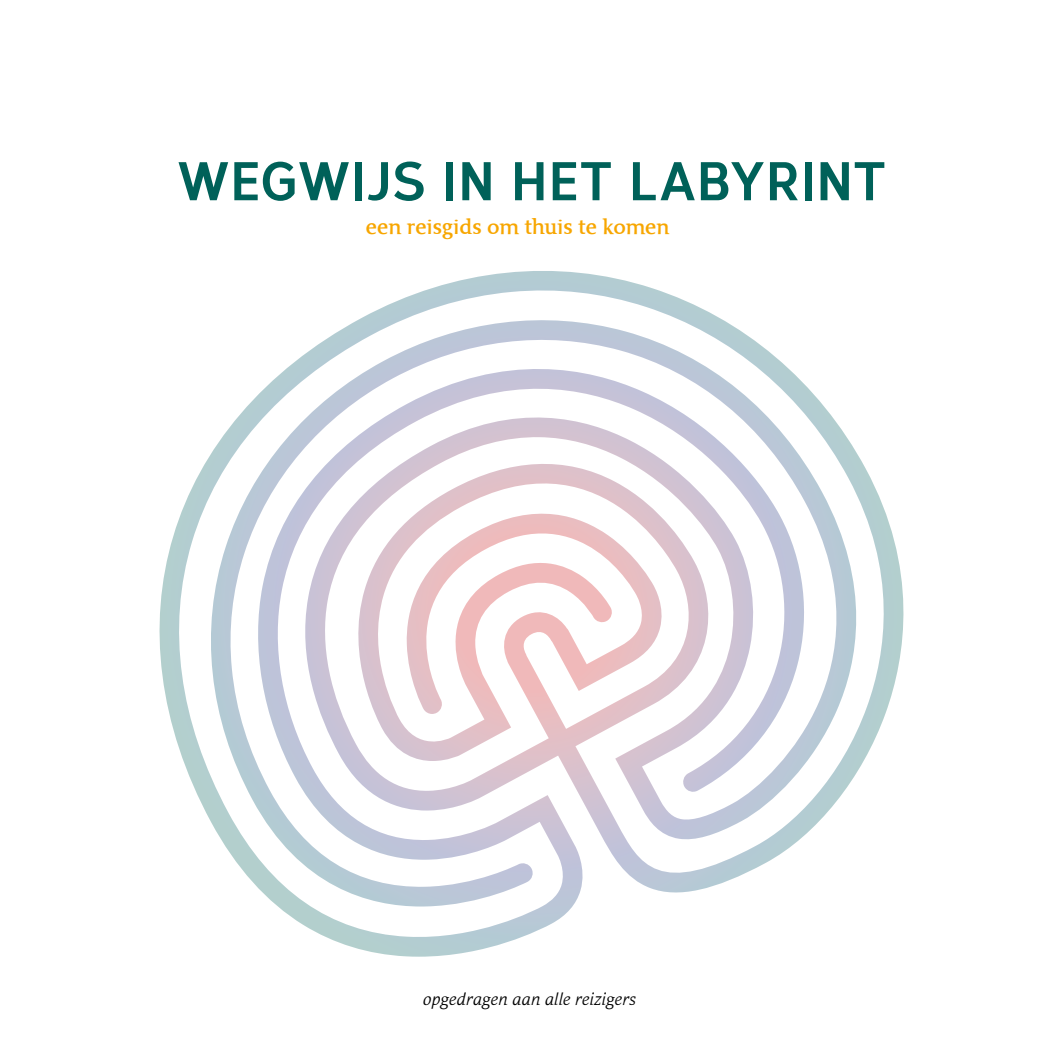
<style>
.page{position:relative;width:1063px;height:1063px;background:#fff}
.page>*{position:absolute;margin:0;border:0;box-sizing:border-box;transform-origin:0 0}
.t1{font:700 54.45px "Corbert Condensed";color:#006159}
.t2{font:500 21.75px "Cicero";letter-spacing:-.01em;color:#f7a600}
.t3{font:italic 18px "Cicero";color:#000}
</style>
<div class="page">
<svg style="left:159px;top:271px;width:739px;height:686px"></svg>
<h1 class="t1" style="left:177px;top:139px;width:711px">WEGWIJS IN HET LABYRINT</h1>
<p class="t2" style="left:366px;top:214px;width:305px">een reisgids om thuis te komen</p>
<p class="t3" style="left:423px;top:990px;width:215px">opgedragen aan alle reizigers</p>
</div>
